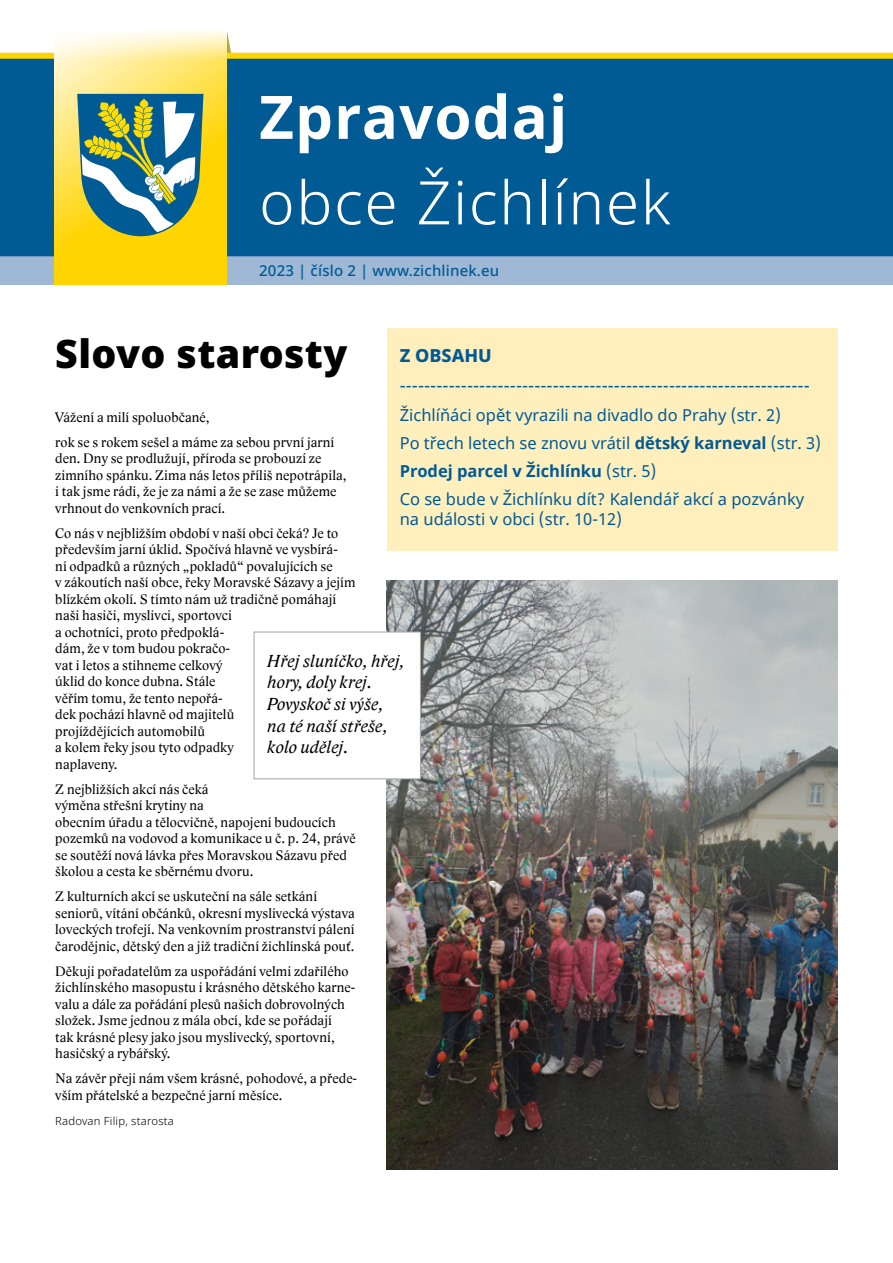
<style>
.page{position:relative;width:893px;height:1263px;background:#fff}
.page>*{position:absolute;margin:0;border:0;box-sizing:border-box;transform-origin:0 0}
.t1{font:300 60px "Noto Sans";letter-spacing:.03em;color:#fff}
.t2{font:700 60px "Noto Sans";letter-spacing:.02em;color:#fff}
.základní_text{font:900 39.3px "Noto Sans";letter-spacing:.01em;color:#000}
.základní_text-2{font:italic 18px "Lido STFCE";letter-spacing:.01em;color:#000}
.základní_text-3{font:18px "Noto Sans";color:#005a94}
.základní_text-4{font:800 18px "Noto Sans";color:#005a94}
.základní_text-5{font:16.5px/19.8px "Noto Sans";color:#005a94}
.základní_text-6{font:700 16.5px "Noto Sans";color:#005a94}
.t3{font:500 15px "Noto Sans";letter-spacing:.01em;color:#005a94}
.základní_text-7{font:14.25px/16.5px "Lido STFCE";letter-spacing:.01em;color:#000}
.základní_text-8{font:300 11.25px "Noto Sans";letter-spacing:.02em;color:#000}
.s1{font-weight:700}
.s2{font-weight:400}
</style>
<div class="page">
<svg style="left:227px;top:31px;width:5px;height:22px"></svg>
<div style="left:0;top:56px;width:893px;height:200px;background:#005a94"></div>
<div style="left:0;top:256px;width:893px;height:29px;background:#9eb8d5"></div>
<div style="left:0;top:53px;width:893px;height:6px;background:#ffd400"></div>
<svg style="left:54px;top:30px;width:173px;height:255px"></svg>
<svg style="left:77px;top:94px;width:126px;height:142px"></svg>
<div style="left:387px;top:328px;width:451px;height:223px;background:#ffefbd"></div>
<img style="left:387px;top:580px;width:451px;height:589px">
<div style="left:254px;top:632px;width:166px;height:147px;background:#fff"></div>
<div style="left:253px;top:631px;width:168px;height:148px;border:1px solid #a7a9ac"></div>
<h1 class="t2" style="left:259px;top:75px;width:310px">Zpravodaj</h1>
<h1 class="t1" style="left:259px;top:169px;width:413px">obce Žichlínek</h1>
<p class="t3" style="left:259px;top:262px;width:242px">2023 | číslo 2 | www.zichlinek.eu</p>
<p class="základní_text" style="left:55px;top:331px;width:294px">Slovo starosty</p>
<p class="základní_text-4" style="left:400px;top:345px;width:94px">Z OBSAHU</p>
<p class="základní_text-3" style="left:400px;top:373px;width:412px">-------------------------------------------------------------------</p>
<p class="základní_text-5" style="left:400px;top:405px;width:383px">Žichlíňáci opět vyrazili na divadlo do Prahy (str. 2)</p>
<p class="základní_text-5" style="left:400px;top:433px;width:423px">Po třech letech se znovu vrátil <span class="s1">dětský karneval</span> (str. 3)</p>
<p class="základní_text-6" style="left:400px;top:459px;width:258px">Prodej parcel v Žichlínku <span class="s2">(str. 5)</span></p>
<p class="základní_text-5" style="left:400px;top:490px;width:406px">Co se bude v Žichlínku dít? Kalendář akcí a pozvánky na události v obci (str. 10-12)</p>
<p class="základní_text-7" style="left:55px;top:409px;width:156px">Vážení a milí spoluobčané,</p>
<p class="základní_text-7" style="left:55px;top:434px;width:293px">rok se s rokem sešel a máme za sebou první jarní den. Dny se prodlužují, příroda se probouzí ze zimního spánku. Zima nás letos příliš nepotrápila, i tak jsme rádi, že je za námi a že se zase můžeme vrhnout do venkovních prací.</p>
<p class="základní_text-7" style="left:55px;top:525px;width:302px">Co nás v nejbližším období v naší obci čeká? Je to především jarní úklid. Spočívá hlavně ve vysbírá-<br>ní odpadků a různých „pokladů“ povalujících se<br>v zákoutích naší obce, řeky Moravské Sázavy a jejím blízkém okolí. S tímto nám už tradičně pomáhají naši hasiči, myslivci, sportovci<br>a ochotníci, proto předpoklá-<br>dám, že v tom budou pokračo-<br>vat i letos a stihneme celkový<br>úklid do konce dubna. Stále<br>věřím tomu, že tento nepořá-<br>dek pochází hlavně od majitelů<br>projíždějících automobilů<br>a kolem řeky jsou tyto odpadky<br>naplaveny.</p>
<p class="základní_text-7" style="left:55px;top:781px;width:302px">Z nejbližších akcí nás čeká<br>výměna střešní krytiny na<br>obecním úřadu a tělocvičně, napojení budoucích pozemků na vodovod a komunikace u č. p. 24, právě se soutěží nová lávka přes Moravskou Sázavu před školou a cesta ke sběrnému dvoru.</p>
<p class="základní_text-7" style="left:55px;top:888px;width:301px">Z kulturních akcí se uskuteční na sále setkání seniorů, vítání občánků, okresní myslivecká výstava loveckých trofejí. Na venkovním prostranství pálení čarodějnic, dětský den a již tradiční žichlínská pouť.</p>
<p class="základní_text-7" style="left:55px;top:963px;width:302px">Děkuji pořadatelům za uspořádání velmi zdařilého žichlínského masopustu i krásného dětského karne&shy;valu a dále za pořádání plesů našich dobrovolných složek. Jsme jednou z mála obcí, kde se pořádají<br>tak krásné plesy jako jsou myslivecký, sportovní, hasičský a rybářský.</p>
<p class="základní_text-7" style="left:55px;top:1070px;width:303px">Na závěr přeji nám všem krásné, pohodové, a přede&shy;vším přátelské a bezpečné jarní měsíce.</p>
<p class="základní_text-8" style="left:55px;top:1114px;width:120px">Radovan Filip, starosta</p>
<p class="základní_text-2" style="left:267px;top:650px;width:139px">Hřej sluníčko, hřej,</p>
<p class="základní_text-2" style="left:267px;top:671px;width:106px">hory, doly krej.</p>
<p class="základní_text-2" style="left:267px;top:693px;width:118px">Povyskoč si výše,</p>
<p class="základní_text-2" style="left:267px;top:715px;width:122px">na té naší střeše,</p>
<p class="základní_text-2" style="left:267px;top:736px;width:82px">kolo udělej.</p>
</div>
